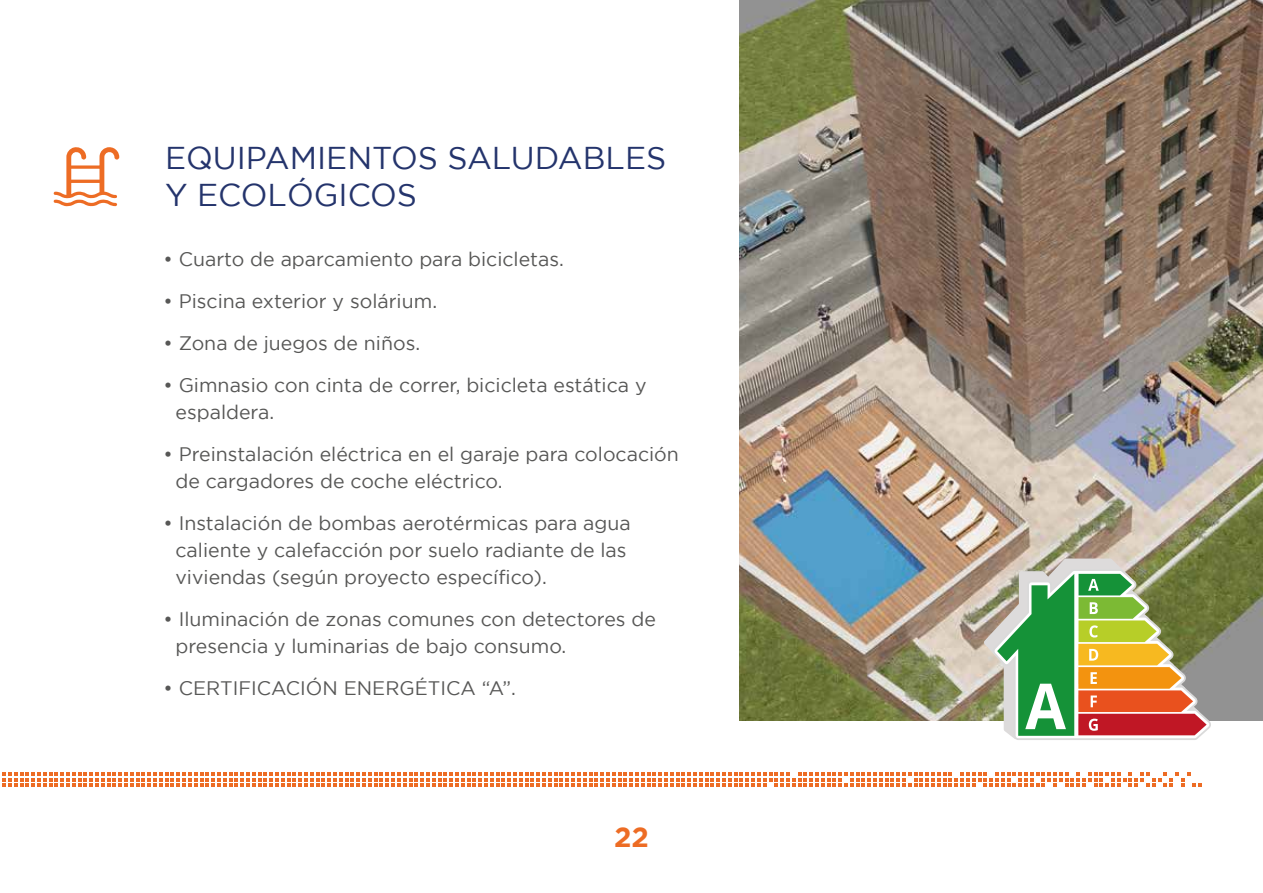
<style>
.page{position:relative;width:1263px;height:893px;background:#fff}
.page>*{position:absolute;margin:0;border:0;box-sizing:border-box;transform-origin:0 0}
.t1{font:31.5px/37.8px "Gotham";color:#24346c}
.t2{font:700 27.9px "Gotham";color:#ed6c24}
.t3{font:19.5px/27px "Gotham";color:#575756}
</style>
<div class="page">
<img style="left:740px;top:0;width:523px;height:720px">
<svg style="left:2px;top:772px;width:1200px;height:15px"></svg>
<svg style="left:53px;top:147px;width:66px;height:59px"></svg>
<svg style="left:984px;top:559px;width:227px;height:181px;background:#9d9f68"></svg>
<h1 class="t1" style="left:165px;top:138px;width:503px">EQUIPAMIENTOS SALUDABLES<br>Y ECOLÓGICOS</h1>
<p class="t3" style="left:164px;top:245px;width:402px">• Cuarto de aparcamiento para bicicletas.</p>
<p class="t3" style="left:164px;top:287px;width:275px">• Piscina exterior y solárium.</p>
<p class="t3" style="left:164px;top:329px;width:258px">• Zona de juegos de niños.</p>
<p class="t3" style="left:175px;top:371px;width:472px;text-indent:-12px">• Gimnasio con cinta de correr, bicicleta estática y espaldera.</p>
<p class="t3" style="left:175px;top:440px;width:505px;text-indent:-12px">• Preinstalación eléctrica en el garaje para colocación de cargadores de coche eléctrico.</p>
<p class="t3" style="left:175px;top:509px;width:457px;text-indent:-12px">• Instalación de bombas aerotérmicas para agua caliente y calefacción por suelo radiante de las viviendas (según proyecto específico).</p>
<p class="t3" style="left:175px;top:605px;width:482px;text-indent:-12px">• Iluminación de zonas comunes con detectores de presencia y luminarias de bajo consumo.</p>
<p class="t3" style="left:164px;top:674px;width:354px">• CERTIFICACIÓN ENERGÉTICA “A”.</p>
<h2 class="t2" style="left:614px;top:821px;width:36px">22</h2>
</div>
